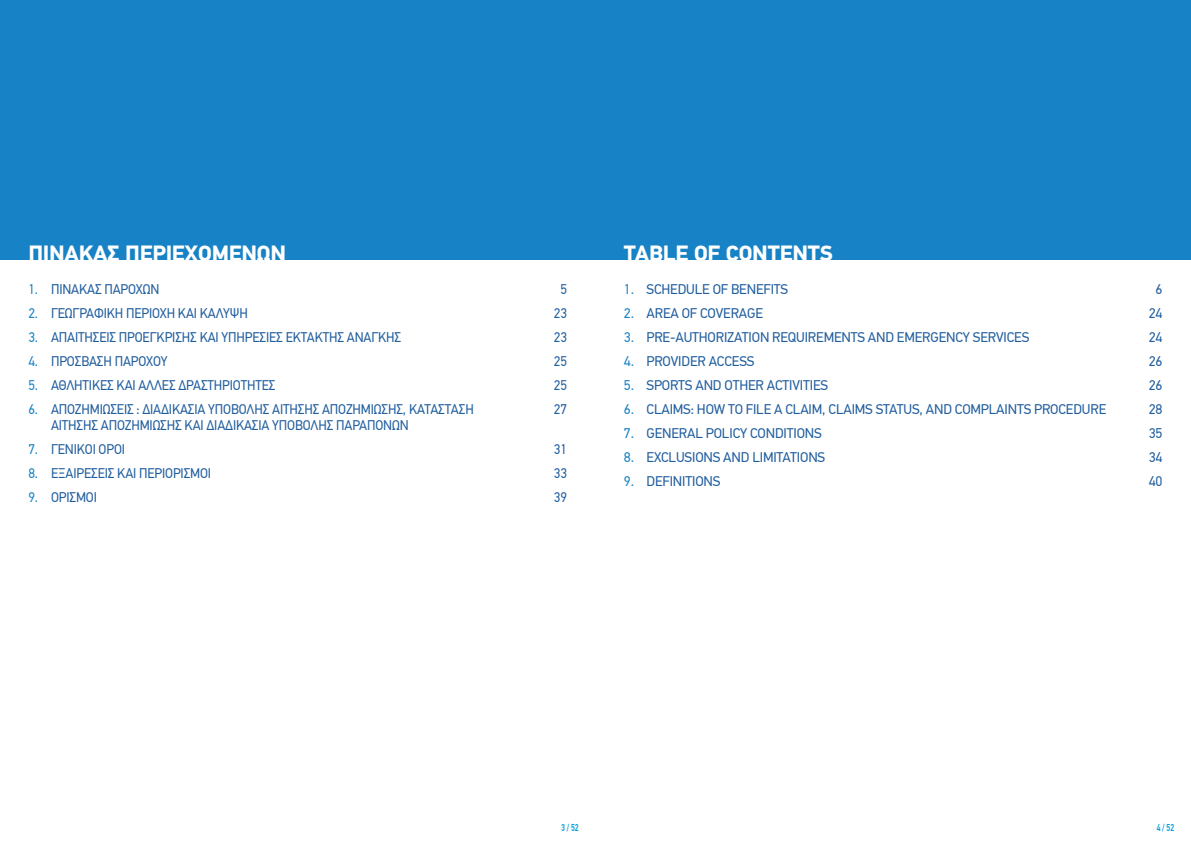
<style>
.page{position:relative;width:1191px;height:842px;background:#fff}
.page>*{position:absolute;margin:0;border:0;box-sizing:border-box;transform-origin:0 0}
.t1{font:700 22px "PF Din Text Pro";letter-spacing:-.01em;color:#fff}
.t2{font:14px "PF Din Text Pro";letter-spacing:-.01em;color:#215e9e;scale:.95 1}
.t3{font:14px "PF Din Text Pro";letter-spacing:-.01em;color:#215e9e}
.t4{font:500 10px "PF Din Text Pro";color:#00a0dc;scale:.74 1}
.s1{color:#1782c5}
</style>
<div class="page">
<div style="left:595px;top:1px;width:596px;height:259px;background:#1782c5"></div>
<div style="left:0;top:1px;width:595px;height:259px;background:#1782c5"></div>
<h1 class="t1" style="left:28px;top:240px;width:259px">ΠΙΝΑΚΑΣ ΠΕΡΙΕΧΟΜΕΝΩΝ</h1>
<p class="t2" style="left:28px;top:281px;width:139px"><span class="s1">1.</span> ΠΙΝΑΚΑΣ ΠΑΡΟΧΩΝ</p>
<p class="t2" style="left:560px;top:281px;width:9px">5</p>
<p class="t2" style="left:28px;top:305px;width:232px"><span class="s1">2.</span> ΓΕΩΓΡΑΦΙΚΗ ΠΕΡΙΟΧΗ ΚΑΙ ΚΑΛΥΨΗ</p>
<p class="t2" style="left:554px;top:305px;width:15px">23</p>
<p class="t2" style="left:28px;top:329px;width:394px"><span class="s1">3.</span> ΑΠΑΙΤΗΣΕΙΣ ΠΡΟΕΓΚΡΙΣΗΣ ΚΑΙ ΥΠΗΡΕΣΙΕΣ ΕΚΤΑΚΤΗΣ ΑΝΑΓΚΗΣ</p>
<p class="t2" style="left:554px;top:329px;width:15px">23</p>
<p class="t2" style="left:28px;top:353px;width:148px"><span class="s1">4.</span> ΠΡΟΣΒΑΣΗ ΠΑΡΟΧΟΥ</p>
<p class="t2" style="left:554px;top:353px;width:15px">25</p>
<p class="t2" style="left:28px;top:377px;width:262px"><span class="s1">5.</span> ΑΘΛΗΤΙΚΕΣ ΚΑΙ ΑΛΛΕΣ ΔΡΑΣΤΗΡΙΟΤΗΤΕΣ</p>
<p class="t2" style="left:554px;top:377px;width:15px">25</p>
<p class="t2" style="left:28px;top:401px;width:470px"><span class="s1">6.</span> ΑΠΟΖΗΜΙΩΣΕΙΣ : ΔΙΑΔΙΚΑΣΙΑ ΥΠΟΒΟΛΗΣ ΑΙΤΗΣΗΣ ΑΠΟΖΗΜΙΩΣΗΣ, ΚΑΤΑΣΤΑΣΗ</p>
<p class="t2" style="left:554px;top:401px;width:15px">27</p>
<p class="t2" style="left:51px;top:417px;width:378px">ΑΙΤΗΣΗΣ ΑΠΟΖΗΜΙΩΣΗΣ ΚΑΙ ΔΙΑΔΙΚΑΣΙΑ ΥΠΟΒΟΛΗΣ ΠΑΡΑΠΟΝΩΝ</p>
<p class="t2" style="left:28px;top:441px;width:103px"><span class="s1">7.</span> ΓΕΝΙΚΟΙ ΟΡΟΙ</p>
<p class="t2" style="left:554px;top:441px;width:15px">31</p>
<p class="t2" style="left:28px;top:465px;width:194px"><span class="s1">8.</span> ΕΞΑΙΡΕΣΕΙΣ ΚΑΙ ΠΕΡΙΟΡΙΣΜΟΙ</p>
<p class="t2" style="left:554px;top:465px;width:15px">33</p>
<p class="t2" style="left:28px;top:489px;width:74px"><span class="s1">9.</span> ΟΡΙΣΜΟΙ</p>
<p class="t2" style="left:554px;top:489px;width:15px">39</p>
<h1 class="t1" style="left:624px;top:240px;width:210px">TABLE OF CONTENTS</h1>
<p class="t3" style="left:624px;top:281px;width:166px"><span class="s1">1.</span> SCHEDULE OF BENEFITS</p>
<p class="t3" style="left:1155px;top:281px;width:8px">6</p>
<p class="t3" style="left:624px;top:305px;width:141px"><span class="s1">2.</span> AREA OF COVERAGE</p>
<p class="t3" style="left:1148px;top:305px;width:15px">24</p>
<p class="t3" style="left:624px;top:329px;width:407px"><span class="s1">3.</span> PRE-AUTHORIZATION REQUIREMENTS AND EMERGENCY SERVICES</p>
<p class="t3" style="left:1148px;top:329px;width:15px">24</p>
<p class="t3" style="left:624px;top:353px;width:132px"><span class="s1">4.</span> PROVIDER ACCESS</p>
<p class="t3" style="left:1148px;top:353px;width:15px">26</p>
<p class="t3" style="left:624px;top:377px;width:206px"><span class="s1">5.</span> SPORTS AND OTHER ACTIVITIES</p>
<p class="t3" style="left:1148px;top:377px;width:15px">26</p>
<p class="t3" style="left:624px;top:401px;width:484px"><span class="s1">6.</span> CLAIMS: HOW TO FILE A CLAIM, CLAIMS STATUS, AND COMPLAINTS PROCEDURE</p>
<p class="t3" style="left:1148px;top:401px;width:15px">28</p>
<p class="t3" style="left:624px;top:425px;width:199px"><span class="s1">7.</span> GENERAL POLICY CONDITIONS</p>
<p class="t3" style="left:1148px;top:425px;width:15px">35</p>
<p class="t3" style="left:624px;top:449px;width:203px"><span class="s1">8.</span> EXCLUSIONS AND LIMITATIONS</p>
<p class="t3" style="left:1148px;top:449px;width:15px">34</p>
<p class="t3" style="left:624px;top:473px;width:98px"><span class="s1">9.</span> DEFINITIONS</p>
<p class="t3" style="left:1148px;top:473px;width:15px">40</p>
<p class="t4" style="left:561px;top:822px;width:25px">3 / 52</p>
<p class="t4" style="left:1156px;top:822px;width:25px">4 / 52</p>
</div>
